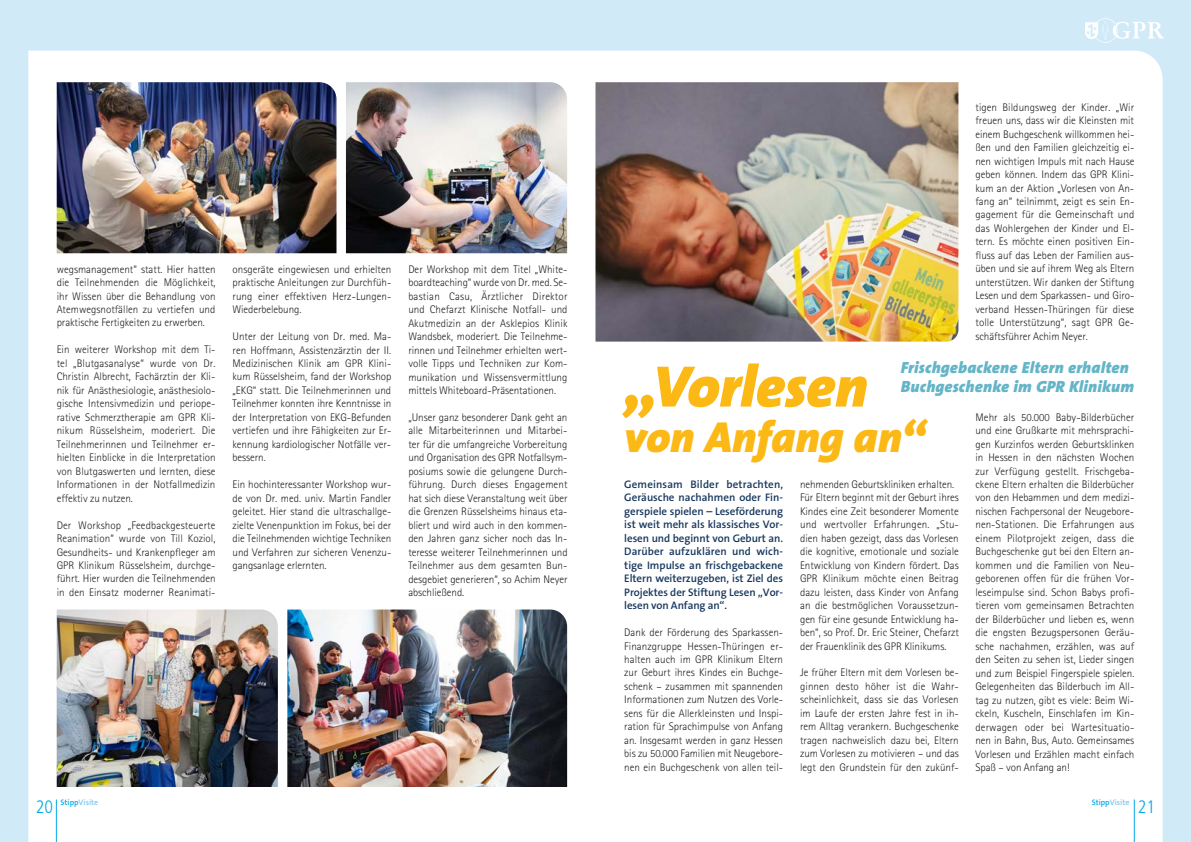
<style>
.page{position:relative;width:1191px;height:842px;background:#d1eaf8}
.page>*{position:absolute;margin:0;border:0;box-sizing:border-box;transform-origin:0 0}
.t1{font:italic 900 59px "The Sans B9";letter-spacing:-.005em;color:#fcb814}
.t2{font:italic 900 43.7px "The Sans B9";color:#fcb814}
.t3{font:300 condensed 18px "Frutiger LT Std";color:#00abe5}
.t4{font:italic 900 16.2px/19.5px "The Sans B9";letter-spacing:.015em;color:#64b5c7}
.t5{font:300 11px/13.5px "Rotis Sans Serif Pro";color:#231f20;text-align:justify}
.t6{font:600 11px/13.5px "The Sans B6";letter-spacing:-.005em;color:#16365c;text-align:justify}
.t7{font:600 8px "The Sans B6";color:#78c7ef}
.s1{color:#00abe5}
</style>
<div class="page">
<div style="left:28px;top:51px;width:1134px;height:791px;background:#fff"></div>
<hr style="left:56px;top:799px;width:1px;height:43px;background:#00abe5">
<svg style="left:1085px;top:18px;width:79px;height:25px"></svg>
<hr style="left:1133px;top:799px;width:1px;height:43px;background:#00abe5">
<img style="left:57px;top:82px;width:279px;height:171px">
<img style="left:287px;top:609px;width:280px;height:178px">
<img style="left:346px;top:82px;width:221px;height:171px">
<img style="left:57px;top:609px;width:221px;height:178px">
<img style="left:595px;top:82px;width:363px;height:260px">
<p class="t5" style="left:57px;top:262px;width:160px">wegsmanagement“ statt. Hier hatten die Teilnehmenden die Möglichkeit, ihr Wissen über die Behandlung von Atemwegsnotfällen zu vertiefen und praktische Fertigkeiten zu erwerben.</p>
<p class="t5" style="left:57px;top:343px;width:160px">Ein weiterer Workshop mit dem Ti&shy;tel „Blutgasanalyse“ wurde von Dr.<br>Christin Albrecht, Fachärztin der Kli&shy;nik für Anästhesiologie, anästhesiolo&shy;gische Intensivmedizin und periope&shy;rative Schmerztherapie am GPR Kli&shy;nikum Rüsselsheim, moderiert. Die Teilnehmerinnen und Teilnehmer er&shy;hielten Einblicke in die Interpretation von Blutgaswerten und lernten, diese Informationen in der Notfallmedizin effektiv zu nutzen.</p>
<p class="t5" style="left:57px;top:518px;width:160px">Der Workshop „Feedbackgesteuerte Reanimation“ wurde von Till Koziol, Gesundheits- und Krankenpfleger am GPR Klinikum Rüsselsheim, durchge&shy;führt. Hier wurden die Teilnehmenden in den Einsatz moderner Reanimati-</p>
<p class="t5" style="left:232px;top:262px;width:160px">onsgeräte eingewiesen und erhielten praktische Anleitungen zur Durchfüh&shy;rung einer effektiven Herz-Lungen-Wiederbelebung.</p>
<p class="t5" style="left:232px;top:330px;width:160px">Unter der Leitung von Dr. med. Ma&shy;ren Hoffmann, Assistenzärztin der II.<br>Medizinischen Klinik am GPR Klini&shy;kum Rüsselsheim, fand der Workshop „EKG“ statt. Die Teilnehmerinnen und Teilnehmer konnten ihre Kenntnisse in der Interpretation von EKG-Befunden vertiefen und ihre Fähigkeiten zur Er&shy;kennung kardiologischer Notfälle ver&shy;bessern.</p>
<p class="t5" style="left:232px;top:478px;width:160px">Ein hochinteressanter Workshop wur&shy;de von Dr. med. univ. Martin Fandler geleitet. Hier stand die ultraschallge&shy;zielte Venenpunktion im Fokus, bei der die Teilnehmenden wichtige Techniken und Verfahren zur sicheren Venenzu&shy;gangsanlage erlernten.</p>
<p class="t5" style="left:408px;top:262px;width:161px;text-align:left">Der Workshop mit dem Titel „White&shy;boardteaching“ wurde von Dr. med. Se&shy;bastian Casu, Ärztlicher Direktor und Chefarzt Klinische Notfall- und Akutmedizin an der Asklepios Klinik Wandsbek, moderiert. Die Teilnehme&shy;rinnen und Teilnehmer erhielten wert&shy;volle Tipps und Techniken zur Kom&shy;munikation und Wissensvermittlung mittels Whiteboard-Präsentationen.</p>
<p class="t5" style="left:408px;top:411px;width:161px">„Unser ganz besonderer Dank geht an alle Mitarbeiterinnen und Mitarbei&shy;ter für die umfangreiche Vorbereitung und Organisation des GPR Notfallsym&shy;posiums sowie die gelungene Durch&shy;führung. Durch dieses Engagement hat sich diese Veranstaltung weit über die Grenzen Rüsselsheims hinaus eta&shy;bliert und wird auch in den kommen&shy;den Jahren ganz sicher noch das In&shy;teresse weiterer Teilnehmerinnen und Teilnehmer aus dem gesamten Bun&shy;desgebiet generieren“, so Achim Neyer abschließend.</p>
<p class="t5" style="left:975px;top:100px;width:160px">tigen Bildungsweg der Kinder. „Wir freuen uns, dass wir die Kleinsten mit einem Buchgeschenk willkommen hei&shy;ßen und den Familien gleichzeitig ei&shy;nen wichtigen Impuls mit nach Hause geben können. Indem das GPR Klini&shy;kum an der Aktion „Vorlesen von An&shy;fang an“ teilnimmt, zeigt es sein En&shy;gagement für die Gemeinschaft und das Wohlergehen der Kinder und El&shy;tern. Es möchte einen positiven Ein&shy;fluss auf das Leben der Familien aus&shy;üben und sie auf ihrem Weg als Eltern unterstützen. Wir danken der Stiftung Lesen und dem Sparkassen- und Giro&shy;verband Hessen-Thüringen für diese tolle Unterstützung“, sagt GPR Ge&shy;schäftsführer Achim Neyer.</p>
<h3 class="t4" style="left:900px;top:358px;width:235px">Frischgebackene Eltern erhalten<br>Buchgeschenke im GPR Klinikum</h3>
<h1 class="t1" style="left:624px;top:355px;width:245px">„Vorlesen</h1>
<h2 class="t2" style="left:624px;top:414px;width:303px">von Anfang an“</h2>
<p class="t5" style="left:975px;top:410px;width:160px">Mehr als 50.000 Baby-Bilderbücher und eine Grußkarte mit mehrsprachi&shy;gen Kurzinfos werden Geburtsklinken in Hessen in den nächsten Wochen zur Verfügung gestellt. Frischgeba&shy;ckene Eltern erhalten die Bilderbücher von den Hebammen und dem medizi&shy;nischen Fachpersonal der Neugebore&shy;nen-Stationen. Die Erfahrungen aus einem Pilotprojekt zeigen, dass die Buchgeschenke gut bei den Eltern an&shy;kommen und die Familien von Neu&shy;geborenen offen für die frühen Vor&shy;leseimpulse sind. Schon Babys profi&shy;tieren vom gemeinsamen Betrachten der Bilderbücher und lieben es, wenn die engsten Bezugspersonen Geräu&shy;sche nachahmen, erzählen, was auf den Seiten zu sehen ist, Lieder singen und zum Beispiel Fingerspiele spielen.<br>Gelegenheiten das Bilderbuch im All&shy;tag zu nutzen, gibt es viele: Beim Wi&shy;ckeln, Kuscheln, Einschlafen im Kin&shy;derwagen oder bei Wartesituatio&shy;nen in Bahn, Bus, Auto. Gemeinsames Vorlesen und Erzählen macht einfach Spaß – von Anfang an!</p>
<p class="t6" style="left:624px;top:478px;width:160px">Gemeinsam Bilder betrachten, Geräusche nachahmen oder Fin&shy;gerspiele spielen – Leseförderung ist weit mehr als klassisches Vor&shy;lesen und beginnt von Geburt an.<br>Darüber aufzuklären und wich&shy;tige Impulse an frischgebackene Eltern weiterzugeben, ist Ziel des Projektes der Stiftung Lesen „Vor&shy;lesen von Anfang an“.</p>
<p class="t5" style="left:624px;top:626px;width:160px">Dank der Förderung des Sparkassen-Finanzgruppe Hessen-Thüringen er&shy;halten auch im GPR Klinikum Eltern zur Geburt ihres Kindes ein Buchge&shy;schenk – zusammen mit spannenden Informationen zum Nutzen des Vorle&shy;sens für die Allerkleinsten und Inspi&shy;ration für Sprachimpulse von Anfang an. Insgesamt werden in ganz Hessen bis zu 50.000 Familien mit Neugebore&shy;nen ein Buchgeschenk von allen teil-</p>
<p class="t5" style="left:800px;top:477px;width:160px;text-align:left">nehmenden Geburtskliniken erhalten.<br>Für Eltern beginnt mit der Geburt ihres Kindes eine Zeit besonderer Momente und wertvoller Erfahrungen. „Stu&shy;dien haben gezeigt, dass das Vorlesen die kognitive, emotionale und soziale Entwicklung von Kindern fördert. Das GPR Klinikum möchte einen Beitrag dazu leisten, dass Kinder von Anfang an die bestmöglichen Voraussetzun&shy;gen für eine gesunde Entwicklung ha&shy;ben“, so Prof. Dr. Eric Steiner, Chefarzt der Frauenklinik des GPR Klinikums.</p>
<p class="t5" style="left:800px;top:666px;width:160px">Je früher Eltern mit dem Vorlesen be&shy;ginnen desto höher ist die Wahr&shy;scheinlichkeit, dass sie das Vorlesen im Laufe der ersten Jahre fest in ih&shy;rem Alltag verankern. Buchgeschenke tragen nachweislich dazu bei, Eltern zum Vorlesen zu motivieren – und das legt den Grundstein für den zukünf-</p>
<p class="t7" style="left:1091px;top:798px;width:39px"><span class="s1">Stipp</span>Visite</p>
<p class="t7" style="left:61px;top:798px;width:39px"><span class="s1">Stipp</span>Visite</p>
<h3 class="t3" style="left:36px;top:796px;width:19px">20</h3>
<h3 class="t3" style="left:1137px;top:796px;width:19px">21</h3>
</div>
